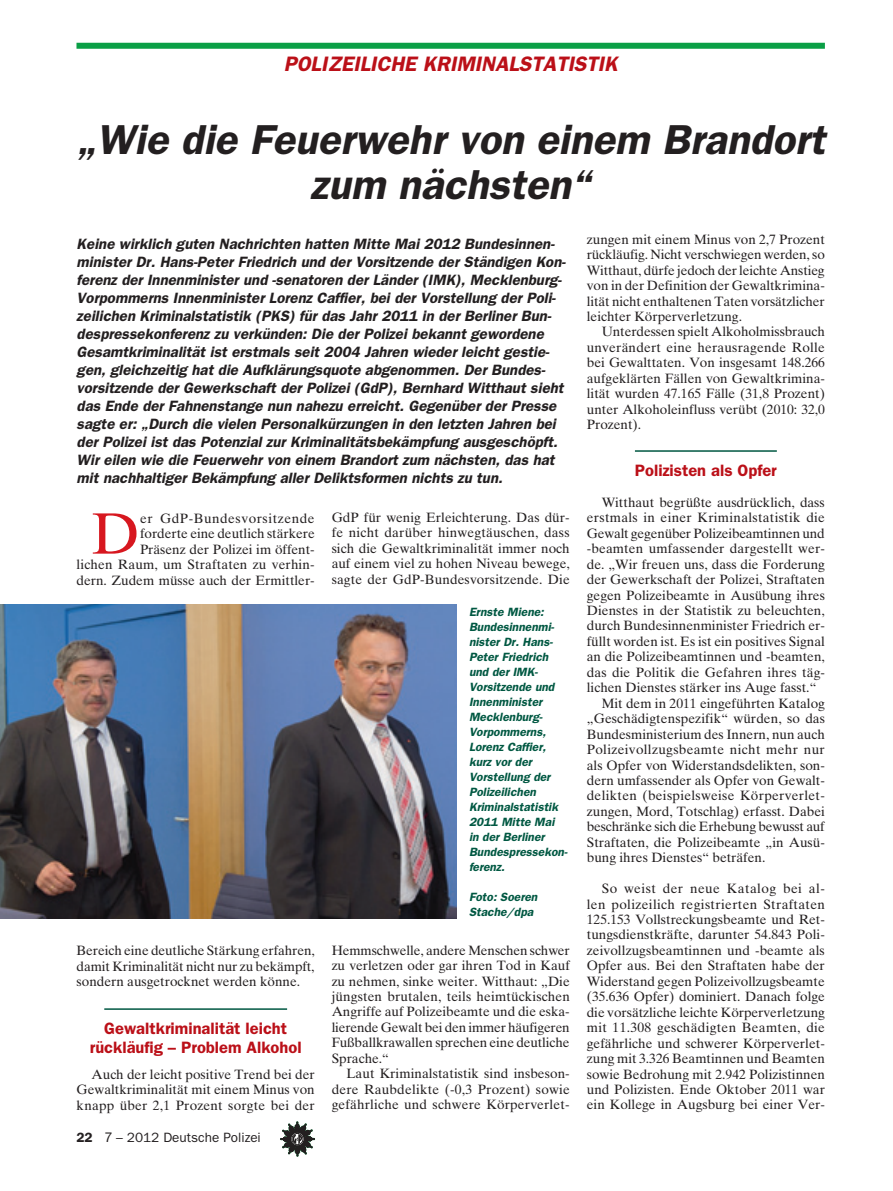
<style>
.page{position:relative;width:893px;height:1191px;background:#fff}
.page>*{position:absolute;margin:0;border:0;box-sizing:border-box;transform-origin:0 0}
.t1{font:58.35px "Times Ten";color:#d7171f}
.t2{font:italic 600 42px/45px "Franklin Gothic";color:#231f20;text-align:center}
.t3{font:italic 600 21px "Franklin Gothic";color:#bb1018}
.t4{font:600 16.5px/19.5px "Franklin Gothic";color:#bb1018;text-align:center}
.t5{font:italic 600 15px/18px "Franklin Gothic";color:#231f20}
.t6{font:13.5px/15.5px "Times Ten";color:#231f20;text-align:justify}
.t7{font:13.5px "Times Ten";letter-spacing:.025em;color:#231f20}
.t8{font:13.5px "Times Ten";letter-spacing:.02em;color:#231f20}
.t9{font:13.5px "Franklin Gothic";color:#231f20}
.t10{font:italic 600 12px/15px "Franklin Gothic";color:#005842}
.s1{font-weight:600}
.s2{font-family:"Helvetica Neue"}
</style>
<div class="page">
<svg style="left:280px;top:1121px;width:35px;height:35px"></svg>
<div style="left:76px;top:43px;width:749px;height:6px;background:#0a9f46"></div>
<hr style="left:104px;top:1008px;width:183px;height:1px;background:#005842">
<hr style="left:635px;top:450px;width:142px;height:2px;background:#005842">
<img style="left:0;top:604px;width:457px;height:315px">
<h3 class="t3" style="left:284px;top:51px;width:25px">Polizeiliche</h3>
<h3 class="t3" style="left:423px;top:51px;width:26px">Kriminalstatistik</h3>
<h2 class="t2" style="left:76px;top:117px;width:750px">„Wie die Feuerwehr von einem Brandort zum nächsten“</h2>
<p class="t5" style="left:77px;top:234px;width:491px">Keine wirklich guten Nachrichten hatten Mitte Mai 2012 Bundesinnen&shy;minister Dr. Hans-Peter Friedrich und der Vorsitzende der Ständigen Kon&shy;ferenz der Innenminister und -senatoren der Länder (IMK), Mecklenburg-Vorpommerns Innenminister Lorenz Caffier, bei der Vorstellung der Poli&shy;zeilichen Kriminalstatistik (PKS) für das Jahr 2011 in der Berliner Bun&shy;despressekonferenz zu verkünden: Die der Polizei bekannt gewordene Gesamtkriminalität ist erstmals seit 2004 Jahren wieder leicht gestie&shy;gen, gleichzeitig hat die Aufklärungsquote abgenommen. Der Bundes&shy;vorsitzende der Gewerkschaft der Polizei (GdP), Bernhard Witthaut sieht das Ende der Fahnenstange nun nahezu erreicht. Gegenüber der Presse sagte er: „Durch die vielen Personalkürzungen in den letzten Jahren bei der Polizei ist das Potenzial zur Kriminalitätsbekämpfung ausgeschöpft.<br>Wir eilen wie die Feuerwehr von einem Brandort zum nächsten, das hat mit nachhaltiger Bekämpfung aller Deliktsformen nichts zu tun.</p>
<p class="t6" style="left:332px;top:509px;width:240px">GdP für wenig Erleichterung. Das dür&shy;fe nicht darüber hinwegtäuschen, dass sich die Gewaltkriminalität immer noch auf einem viel zu hohen Niveau bewege, sagte der GdP-Bundesvorsitzende. Die</p>
<p class="t6" style="left:587px;top:231px;width:240px">zungen mit einem Minus von 2,7 Prozent rückläufig. Nicht verschwiegen werden, so Witthaut, dürfe jedoch der leichte Anstieg von in der Definition der Gewaltkrimina&shy;lität nicht enthaltenen Taten vorsätzlicher leichter Körperverletzung.</p>
<p class="t6" style="left:587px;top:324px;width:240px;text-indent:15px">Unterdessen spielt Alkoholmissbrauch unverändert eine herausragende Rolle bei Gewalttaten. Von insgesamt 148.266 aufgeklärten Fällen von Gewaltkrimina&shy;lität wurden 47.165 Fälle (31,8 Prozent) unter Alkoholeinfluss verübt (2010: 32,0<br>Prozent).</p>
<p class="t4" style="left:635px;top:460px;width:143px">Polizisten als Opfer</p>
<p class="t6" style="left:602px;top:494px;width:225px">Witthaut begrüßte ausdrücklich, dass</p>
<p class="t7" style="left:587px;top:509px;width:240px">erstmals in einer Kriminalstatistik die</p>
<p class="t6" style="left:587px;top:525px;width:239px">Gewalt gegenüber Polizeibeamtinnen und</p>
<p class="t6" style="left:587px;top:541px;width:240px">-beamten umfassender dargestellt wer-</p>
<p class="t6" style="left:587px;top:556px;width:240px">de. „Wir freuen uns, dass die Forderung</p>
<p class="t6" style="left:587px;top:571px;width:240px">der Gewerkschaft der Polizei, Straftaten</p>
<p class="t6" style="left:587px;top:587px;width:240px">gegen Polizeibeamte in Ausübung ihres</p>
<p class="t6" style="left:587px;top:602px;width:240px">Dienstes in der Statistik zu beleuchten,</p>
<p class="t6" style="left:587px;top:618px;width:240px">durch Bundesinnenminister Friedrich er-</p>
<p class="t6" style="left:587px;top:633px;width:240px">füllt worden ist. Es ist ein positives Signal</p>
<p class="t6" style="left:587px;top:649px;width:240px">an die Polizeibeamtinnen und -beamten,</p>
<p class="t6" style="left:587px;top:664px;width:240px">das die Politik die Gefahren ihres täg-</p>
<p class="t6" style="left:587px;top:680px;width:231px">lichen Dienstes stärker ins Auge fasst.“</p>
<p class="t6" style="left:602px;top:695px;width:225px">Mit dem in 2011 eingeführten Katalog</p>
<p class="t6" style="left:587px;top:710px;width:240px">„Geschädigtenspezifik“ würden, so das</p>
<p class="t6" style="left:587px;top:726px;width:240px">Bundesministerium des Innern, nun auch</p>
<p class="t7" style="left:587px;top:741px;width:239px">Polizeivollzugsbeamte nicht mehr nur</p>
<p class="t6" style="left:587px;top:757px;width:240px">als Opfer von Widerstandsdelikten, son-</p>
<p class="t6" style="left:587px;top:772px;width:240px">dern umfassender als Opfer von Gewalt-</p>
<p class="t8" style="left:587px;top:787px;width:240px">delikten (beispielsweise Körperverlet-</p>
<p class="t6" style="left:587px;top:803px;width:240px">zungen, Mord, Totschlag) erfasst. Dabei</p>
<p class="t6" style="left:587px;top:819px;width:239px">beschränke sich die Erhebung bewusst auf</p>
<p class="t6" style="left:587px;top:834px;width:240px">Straftaten, die Polizeibeamte „in Ausü-</p>
<p class="t6" style="left:587px;top:849px;width:180px">bung ihres Dienstes“ beträfen.</p>
<p class="t6" style="left:587px;top:880px;width:240px;text-indent:15px">So weist der neue Katalog bei al&shy;len polizeilich registrierten Straftaten 125.153 Vollstreckungsbeamte und Ret&shy;tungsdienstkräfte, darunter 54.843 Poli&shy;zeivollzugsbeamtinnen und -beamte als Opfer aus. Bei den Straftaten habe der Widerstand gegen Polizeivollzugsbeamte (35.636 Opfer) dominiert. Danach folge die vorsätzliche leichte Körperverletzung mit 11.308 geschädigten Beamten, die gefährliche und schwerer Körperverlet&shy;zung mit 3.326 Beamtinnen und Beamten sowie Bedrohung mit 2.942 Polizistinnen und Polizisten. Ende Oktober 2011 war ein Kollege in Augsburg bei einer Ver-</p>
<p class="t6" style="left:77px;top:510px;width:240px;text-align:right">er GdP-Bundesvorsitzende<br>forderte eine deutlich stärkere<br>Präsenz der Polizei im öffent-<br>lichen Raum, um Straftaten zu verhin&shy;dern. Zudem müsse auch der Ermittler-</p>
<h1 class="t1" style="left:92px;top:499px;width:50px">D</h1>
<p class="t10" style="left:469px;top:604px;width:100px">Ernste Miene:<br>Bundesinnenmi&shy;nister Dr. Hans-<br>Peter Friedrich und der IMK-<br>Vorsitzende und<br>Innenminister<br>Mecklenburg-<br>Vorpommerns,<br>Lorenz Caffier, kurz vor der<br>Vorstellung der<br>Polizeilichen<br>Kriminalstatistik<br>2011 Mitte Mai<br>in der Berliner<br>Bundespressekon&shy;ferenz.</p>
<p class="t10" style="left:469px;top:889px;width:70px">Foto: Soeren<br>Stache/dpa</p>
<p class="t6" style="left:332px;top:942px;width:240px">Hemmschwelle, andere Menschen schwer zu verletzen oder gar ihren Tod in Kauf zu nehmen, sinke weiter. Witthaut: „Die jüngsten brutalen, teils heimtückischen Angriffe auf Polizeibeamte und die eska&shy;lierende Gewalt bei den immer häufigeren Fußballkrawallen sprechen eine deutliche Sprache.“</p>
<p class="t6" style="left:332px;top:1065px;width:240px;text-indent:15px">Laut Kriminalstatistik sind insbeson&shy;dere Raubdelikte (-0,3 Prozent) sowie gefährliche und schwere Körperverlet-</p>
<p class="t6" style="left:77px;top:943px;width:240px">Bereich eine deutliche Stärkung erfahren, damit Kriminalität nicht nur zu bekämpft, sondern ausgetrocknet werden könne.</p>
<p class="t4" style="left:90px;top:1018px;width:213px">Gewaltkriminalität leicht rückläufig – Problem Alkohol</p>
<p class="t6" style="left:77px;top:1066px;width:240px;text-indent:15px">Auch der leicht positive Trend bei der Gewaltkriminalität mit einem Minus von knapp über 2,1 Prozent sorgte bei der</p>
<p class="t9" style="left:77px;top:1129px;width:186px"><span class="s1">22</span> <span class="s2">7</span> – 2012 Deutsche Polizei</p>
</div>
